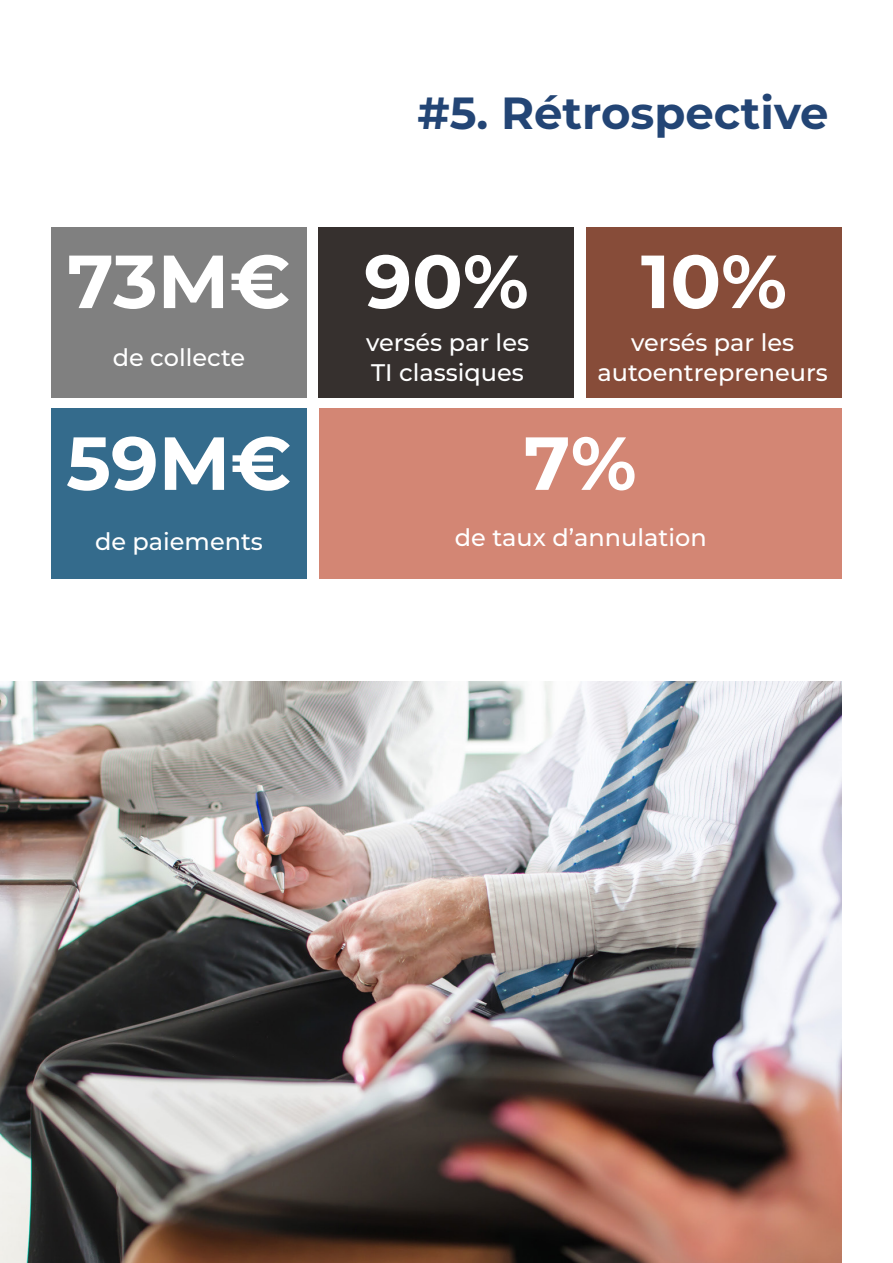
<style>
.page{position:relative;width:893px;height:1263px;background:#fff}
.page>*{position:absolute;margin:0;border:0;box-sizing:border-box;transform-origin:0 0}
.t1{font:700 75px "Montserrat";color:#fff}
.t2{font:700 45px "Montserrat";color:#234575}
.t3{font:500 24px/30px "Montserrat";color:#fff}
</style>
<div class="page">
<img style="left:0;top:682px;width:841px;height:581px">
<div style="left:51px;top:227px;width:256px;height:170px;background:#808080"></div>
<div style="left:586px;top:227px;width:255px;height:170px;background:#874c39"></div>
<div style="left:319px;top:227px;width:255px;height:170px;background:#36302e"></div>
<div style="left:319px;top:409px;width:522px;height:170px;background:#d38674"></div>
<div style="left:51px;top:409px;width:256px;height:170px;background:#346b8c"></div>
<p class="t2" style="left:417px;top:80px;width:413px">#5. Rétrospective</p>
<p class="t1" style="left:67px;top:227px;width:225px">73M€</p>
<p class="t1" style="left:364px;top:227px;width:166px">90%</p>
<p class="t1" style="left:641px;top:227px;width:148px">10%</p>
<p class="t3" style="left:113px;top:342px;width:134px">de collecte</p>
<p class="t1" style="left:66px;top:409px;width:227px">59M€</p>
<p class="t3" style="left:95px;top:526px;width:169px">de paiements</p>
<p class="t3" style="left:366px;top:327px;width:165px">versés par les<br>TI classiques</p>
<p class="t3" style="left:597px;top:327px;width:232px;text-align:center">versés par les autoentrepreneurs</p>
<p class="t1" style="left:524px;top:409px;width:114px">7%</p>
<p class="t3" style="left:455px;top:521px;width:253px">de taux d’annulation</p>
</div>
